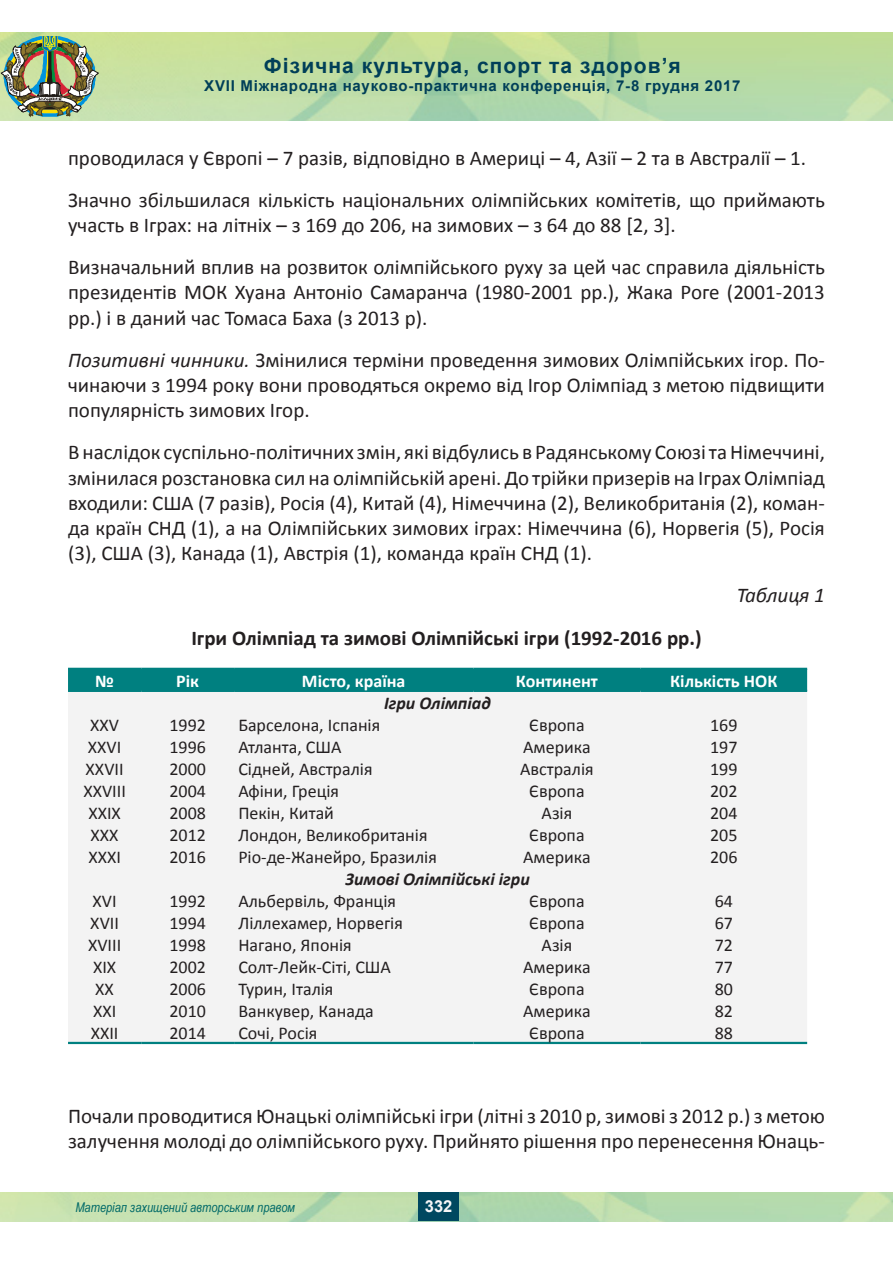
<style>
.page{position:relative;width:893px;height:1263px;background:#fff}
.page>*{position:absolute;margin:0;border:0;box-sizing:border-box;transform-origin:0 0}
.Обычный{font:21px/25.2px "Calibri";color:#231f20;text-align:justify}
.Обычный-2{font:700 21px "Calibri";color:#231f20}
.t1{font:700 21px "Arial";letter-spacing:.05em;color:#003f58}
.Обычный-3{font:italic 21px "Calibri";color:#231f20}
.Обычный-4{font:18px "Calibri";color:#231f20}
.Обычный-5{font:700 18px "Calibri";color:#fff}
.Обычный-6{font:italic 700 18px "Calibri";color:#231f20}
.t2{font:700 16.5px "Arial";color:#f7f7f8}
.t3{font:700 15px "Arial";letter-spacing:.05em;color:#003f58}
.t4{font:italic 13.5px "Arial Narrow";color:#006967}
.s1{font-style:italic}
</style>
<div class="page">
<img style="left:1px;top:36px;width:98px;height:81px">
<img style="left:0;top:1193px;width:892px;height:29px">
<div style="left:418px;top:1192px;width:41px;height:28px;background:#004860"></div>
<div style="left:68px;top:670px;width:739px;height:20px;background:#008080"></div>
<div style="left:68px;top:692px;width:739px;height:350px;background:#f3f3f3"></div>
<hr style="left:68px;top:1042px;width:73px;height:2px;background:#008080">
<hr style="left:141px;top:1042px;width:93px;height:2px;background:#008080">
<hr style="left:234px;top:1042px;width:239px;height:2px;background:#008080">
<hr style="left:473px;top:1042px;width:167px;height:2px;background:#008080">
<hr style="left:640px;top:1042px;width:167px;height:2px;background:#008080">
<hr style="left:68px;top:668px;width:73px;height:2px;background:#008080">
<hr style="left:141px;top:668px;width:93px;height:2px;background:#008080">
<hr style="left:234px;top:668px;width:239px;height:2px;background:#008080">
<hr style="left:473px;top:668px;width:167px;height:2px;background:#008080">
<hr style="left:640px;top:668px;width:167px;height:2px;background:#008080">
<hr style="left:68px;top:690px;width:73px;height:2px;background:#008080">
<hr style="left:141px;top:690px;width:93px;height:2px;background:#008080">
<hr style="left:234px;top:690px;width:239px;height:2px;background:#008080">
<hr style="left:473px;top:690px;width:167px;height:2px;background:#008080">
<hr style="left:640px;top:690px;width:167px;height:2px;background:#008080">
<p class="t1" style="left:264px;top:51px;width:418px">Фізична культура, спорт та здоров’я</p>
<p class="t3" style="left:204px;top:75px;width:538px">XVII Міжнародна науково-практична конференція, 7-8 грудня 2017</p>
<p class="Обычный" style="left:68px;top:145px;width:740px">проводилася у Європі – 7 разів, відповідно в Америці – 4, Азії – 2 та в Австралії – 1.</p>
<p class="Обычный" style="left:68px;top:187px;width:758px">Значно збільшилася кількість національних олімпійських комітетів, що приймають участь в Іграх: на літніх – з 169 до 206, на зимових – з 64 до 88 [2, 3].</p>
<p class="Обычный" style="left:68px;top:255px;width:758px">Визначальний вплив на розвиток олімпійського руху за цей час справила діяльність президентів МОК Хуана Антоніо Самаранча (1980-2001 рр.), Жака Роге (2001-2013 рр.) і в даний час Томаса Баха (з 2013 р).</p>
<p class="Обычный" style="left:68px;top:347px;width:758px"><span class="s1">Позитивні чинники.</span> Змінилися терміни проведення зимових Олімпійських ігор. По&shy;чинаючи з 1994 року вони проводяться окремо від Ігор Олімпіад з метою підвищити популярність зимових Ігор.</p>
<p class="Обычный" style="left:68px;top:440px;width:758px">В наслідок суспільно-політичних змін, які відбулись в Радянському Союзі та Німеччині, змінилася розстановка сил на олімпійській арені. До трійки призерів на Іграх Олімпіад входили: США (7 разів), Росія (4), Китай (4), Німеччина (2), Великобританія (2), коман&shy;да країн СНД (1), а на Олімпійських зимових іграх: Німеччина (6), Норвегія (5), Росія (3), США (3), Канада (1), Австрія (1), команда країн СНД (1).</p>
<p class="Обычный-3" style="left:737px;top:581px;width:90px">Таблиця 1</p>
<p class="Обычный-2" style="left:191px;top:624px;width:512px">Ігри Олімпіад та зимові Олімпійські ігри (1992-2016 рр.)</p>
<p class="Обычный-5" style="left:95px;top:669px;width:20px">№</p>
<p class="Обычный-5" style="left:176px;top:669px;width:24px">Рік</p>
<p class="Обычный-5" style="left:302px;top:669px;width:105px">Місто, країна</p>
<p class="Обычный-5" style="left:516px;top:669px;width:84px">Континент</p>
<p class="Обычный-5" style="left:670px;top:669px;width:109px">Кількість НОК</p>
<p class="Обычный-6" style="left:384px;top:691px;width:109px">Ігри Олімпіад</p>
<p class="Обычный-4" style="left:90px;top:713px;width:30px">XXV</p>
<p class="Обычный-4" style="left:169px;top:713px;width:38px">1992</p>
<p class="Обычный-4" style="left:238px;top:713px;width:143px">Барселона, Іспанія</p>
<p class="Обычный-4" style="left:529px;top:713px;width:57px">Європа</p>
<p class="Обычный-4" style="left:710px;top:713px;width:29px">169</p>
<p class="Обычный-4" style="left:88px;top:735px;width:35px">XXVI</p>
<p class="Обычный-4" style="left:169px;top:735px;width:38px">1996</p>
<p class="Обычный-4" style="left:238px;top:735px;width:105px">Атланта, США</p>
<p class="Обычный-4" style="left:523px;top:735px;width:69px">Америка</p>
<p class="Обычный-4" style="left:710px;top:735px;width:29px">197</p>
<p class="Обычный-4" style="left:86px;top:757px;width:39px">XXVII</p>
<p class="Обычный-4" style="left:169px;top:757px;width:38px">2000</p>
<p class="Обычный-4" style="left:238px;top:757px;width:136px">Сідней, Австралія</p>
<p class="Обычный-4" style="left:520px;top:757px;width:75px">Австралія</p>
<p class="Обычный-4" style="left:710px;top:757px;width:29px">199</p>
<p class="Обычный-4" style="left:83px;top:779px;width:44px">XXVIII</p>
<p class="Обычный-4" style="left:169px;top:779px;width:38px">2004</p>
<p class="Обычный-4" style="left:238px;top:779px;width:102px">Афіни, Греція</p>
<p class="Обычный-4" style="left:529px;top:779px;width:57px">Європа</p>
<p class="Обычный-4" style="left:710px;top:779px;width:29px">202</p>
<p class="Обычный-4" style="left:88px;top:801px;width:34px">XXIX</p>
<p class="Обычный-4" style="left:169px;top:801px;width:38px">2008</p>
<p class="Обычный-4" style="left:238px;top:801px;width:97px">Пекін, Китай</p>
<p class="Обычный-4" style="left:542px;top:801px;width:32px">Азія</p>
<p class="Обычный-4" style="left:710px;top:801px;width:29px">204</p>
<p class="Обычный-4" style="left:91px;top:823px;width:30px">XXX</p>
<p class="Обычный-4" style="left:169px;top:823px;width:38px">2012</p>
<p class="Обычный-4" style="left:238px;top:823px;width:191px">Лондон, Великобританія</p>
<p class="Обычный-4" style="left:529px;top:823px;width:57px">Європа</p>
<p class="Обычный-4" style="left:710px;top:823px;width:29px">205</p>
<p class="Обычный-4" style="left:88px;top:845px;width:34px">XXXI</p>
<p class="Обычный-4" style="left:169px;top:845px;width:38px">2016</p>
<p class="Обычный-4" style="left:238px;top:845px;width:200px">Ріо-де-Жанейро, Бразилія</p>
<p class="Обычный-4" style="left:523px;top:845px;width:69px">Америка</p>
<p class="Обычный-4" style="left:710px;top:845px;width:29px">206</p>
<p class="Обычный-6" style="left:345px;top:867px;width:186px">Зимові Олімпійські ігри</p>
<p class="Обычный-4" style="left:93px;top:889px;width:26px">XVI</p>
<p class="Обычный-4" style="left:169px;top:889px;width:38px">1992</p>
<p class="Обычный-4" style="left:238px;top:889px;width:159px">Альбервіль, Франція</p>
<p class="Обычный-4" style="left:529px;top:889px;width:57px">Європа</p>
<p class="Обычный-4" style="left:715px;top:889px;width:20px">64</p>
<p class="Обычный-4" style="left:90px;top:911px;width:30px">XVII</p>
<p class="Обычный-4" style="left:169px;top:911px;width:38px">1994</p>
<p class="Обычный-4" style="left:238px;top:911px;width:166px">Ліллехамер, Норвегія</p>
<p class="Обычный-4" style="left:529px;top:911px;width:57px">Європа</p>
<p class="Обычный-4" style="left:715px;top:911px;width:20px">67</p>
<p class="Обычный-4" style="left:88px;top:933px;width:35px">XVIII</p>
<p class="Обычный-4" style="left:169px;top:933px;width:38px">1998</p>
<p class="Обычный-4" style="left:238px;top:933px;width:115px">Нагано, Японія</p>
<p class="Обычный-4" style="left:542px;top:933px;width:32px">Азія</p>
<p class="Обычный-4" style="left:715px;top:933px;width:20px">72</p>
<p class="Обычный-4" style="left:93px;top:955px;width:25px">XIX</p>
<p class="Обычный-4" style="left:169px;top:955px;width:38px">2002</p>
<p class="Обычный-4" style="left:238px;top:955px;width:154px">Солт-Лейк-Сіті, США</p>
<p class="Обычный-4" style="left:523px;top:955px;width:69px">Америка</p>
<p class="Обычный-4" style="left:715px;top:955px;width:20px">77</p>
<p class="Обычный-4" style="left:95px;top:977px;width:20px">XX</p>
<p class="Обычный-4" style="left:169px;top:977px;width:38px">2006</p>
<p class="Обычный-4" style="left:238px;top:977px;width:97px">Турин, Італія</p>
<p class="Обычный-4" style="left:529px;top:977px;width:57px">Європа</p>
<p class="Обычный-4" style="left:715px;top:977px;width:20px">80</p>
<p class="Обычный-4" style="left:93px;top:999px;width:25px">XXI</p>
<p class="Обычный-4" style="left:169px;top:999px;width:38px">2010</p>
<p class="Обычный-4" style="left:238px;top:999px;width:137px">Ванкувер, Канада</p>
<p class="Обычный-4" style="left:523px;top:999px;width:69px">Америка</p>
<p class="Обычный-4" style="left:715px;top:999px;width:20px">82</p>
<p class="Обычный-4" style="left:91px;top:1021px;width:29px">XXII</p>
<p class="Обычный-4" style="left:169px;top:1021px;width:38px">2014</p>
<p class="Обычный-4" style="left:238px;top:1021px;width:81px">Сочі, Росія</p>
<p class="Обычный-4" style="left:529px;top:1021px;width:57px">Європа</p>
<p class="Обычный-4" style="left:715px;top:1021px;width:20px">88</p>
<p class="Обычный" style="left:68px;top:1103px;width:758px">Почали проводитися Юнацькі олімпійські ігри (літні з 2010 р, зимові з 2012 р.) з метою залучення молоді до олімпійського руху. Прийнято рішення про перенесення Юнаць-</p>
<p class="t4" style="left:75px;top:1198px;width:221px">Матеріал захищений авторським правом</p>
<p class="t2" style="left:425px;top:1195px;width:29px">332</p>
</div>
